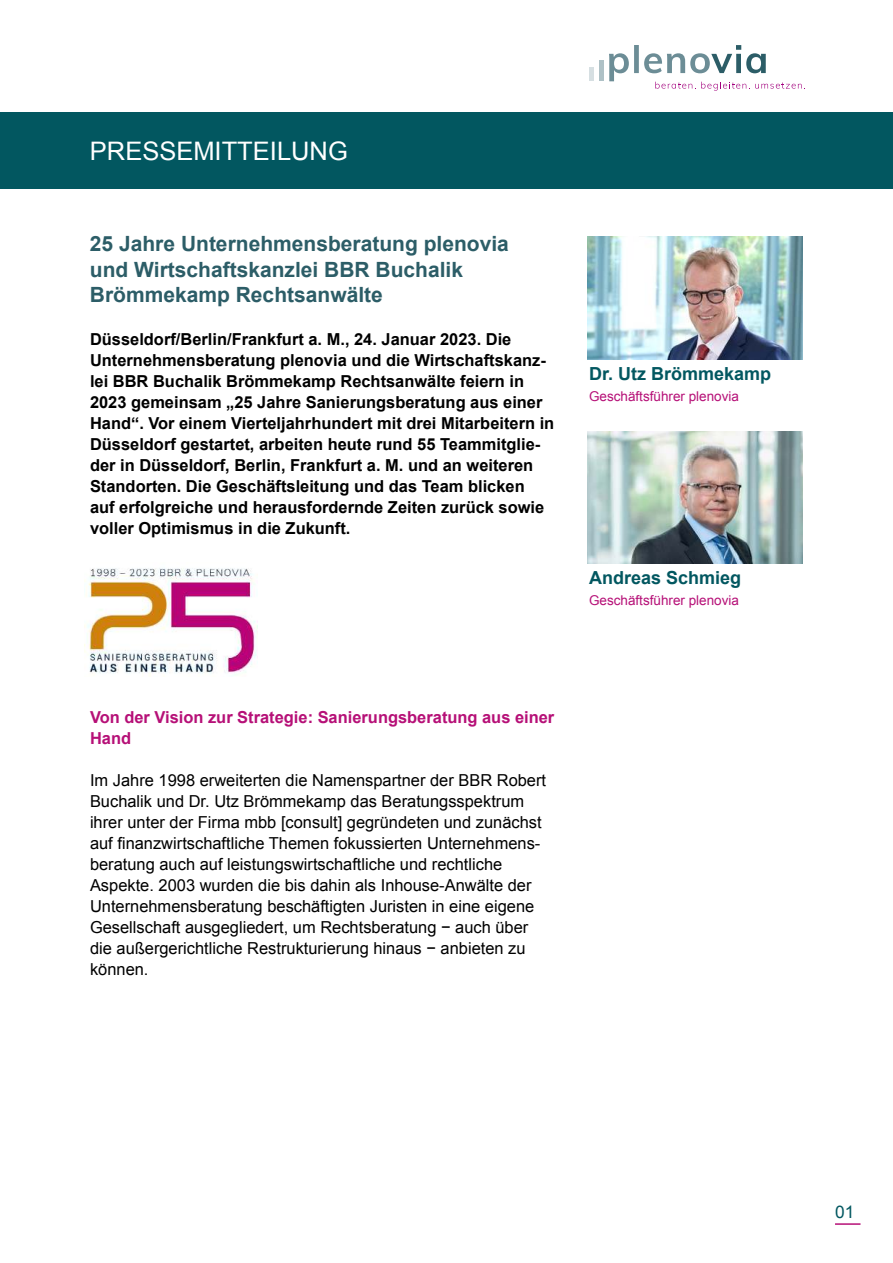
<style>
.page{position:relative;width:893px;height:1263px;background:#fff}
.page>*{position:absolute;margin:0;border:0;box-sizing:border-box;transform-origin:0 0}
.t1{font:25.5px "Arial";color:#fff}
.t2{font:700 21px/25.2px "Arial";color:#2c5d67}
.t3{font:700 18px "Arial";color:#025760}
.t4{font:17.4px "Arial";color:#025760}
.t5{font:700 16.5px/21px "Arial";color:#000}
.t6{font:16.5px/21px "Arial";color:#000}
.t7{font:700 16.5px/21px "Arial";color:#b61077}
.t8{font:13.5px "Arial";color:#b61077}
</style>
<div class="page">
<div style="left:0;top:112px;width:893px;height:76px;background:#025760"></div>
<svg style="left:609px;top:45px;width:196px;height:46px"></svg>
<div style="left:589px;top:68px;width:5px;height:13px;background:#d6dfe2"></div>
<div style="left:599px;top:60px;width:5px;height:21px;background:#aec1c6"></div>
<hr style="left:835px;top:1223px;width:25px;height:2px;background:#b61077">
<img style="left:587px;top:236px;width:216px;height:123px">
<img style="left:587px;top:432px;width:216px;height:132px">
<img style="left:85px;top:568px;width:173px;height:108px">
<h1 class="t1" style="left:90px;top:134px;width:259px">PRESSEMITTEILUNG</h1>
<p class="t2" style="left:90px;top:233px;width:420px">25 Jahre Unternehmensberatung plenovia und Wirtschaftskanzlei BBR Buchalik<br>Brömmekamp Rechtsanwälte</p>
<p class="t5" style="left:90px;top:330px;width:466px">Düsseldorf/Berlin/Frankfurt a. M., 24. Januar 2023. Die Unternehmensberatung plenovia und die Wirtschaftskanz&shy;lei BBR Buchalik Brömmekamp Rechtsanwälte feiern in 2023 gemeinsam „25 Jahre Sanierungsberatung aus einer Hand“. Vor einem Vierteljahrhundert mit drei Mitarbeitern in Düsseldorf gestartet, arbeiten heute rund 55 Teammitglie&shy;der in Düsseldorf, Berlin, Frankfurt a. M. und an weiteren Standorten. Die Geschäftsleitung und das Team blicken<br>auf erfolgreiche und herausfordernde Zeiten zurück sowie voller Optimismus in die Zukunft.</p>
<p class="t3" style="left:589px;top:367px;width:184px">Dr. Utz Brömmekamp</p>
<p class="t8" style="left:589px;top:391px;width:152px">Geschäftsführer plenovia</p>
<p class="t3" style="left:589px;top:571px;width:154px">Andreas Schmieg</p>
<p class="t8" style="left:589px;top:595px;width:152px">Geschäftsführer plenovia</p>
<p class="t7" style="left:90px;top:708px;width:466px">Von der Vision zur Strategie: Sanierungsberatung aus einer<br>Hand</p>
<p class="t6" style="left:90px;top:771px;width:458px">Im Jahre 1998 erweiterten die Namenspartner der BBR Robert Buchalik und Dr. Utz Brömmekamp das Beratungsspektrum ihrer unter der Firma mbb [consult] gegründeten und zunächst auf finanzwirtschaftliche Themen fokussierten Unternehmens&shy;beratung auch auf leistungswirtschaftliche und rechtliche Aspekte. 2003 wurden die bis dahin als Inhouse-Anwälte der Unternehmensberatung beschäftigten Juristen in eine eigene Gesellschaft ausgegliedert, um Rechtsberatung − auch über die außergerichtliche Restrukturierung hinaus − anbieten zu können.</p>
<p class="t4" style="left:835px;top:1206px;width:21px">01</p>
</div>
